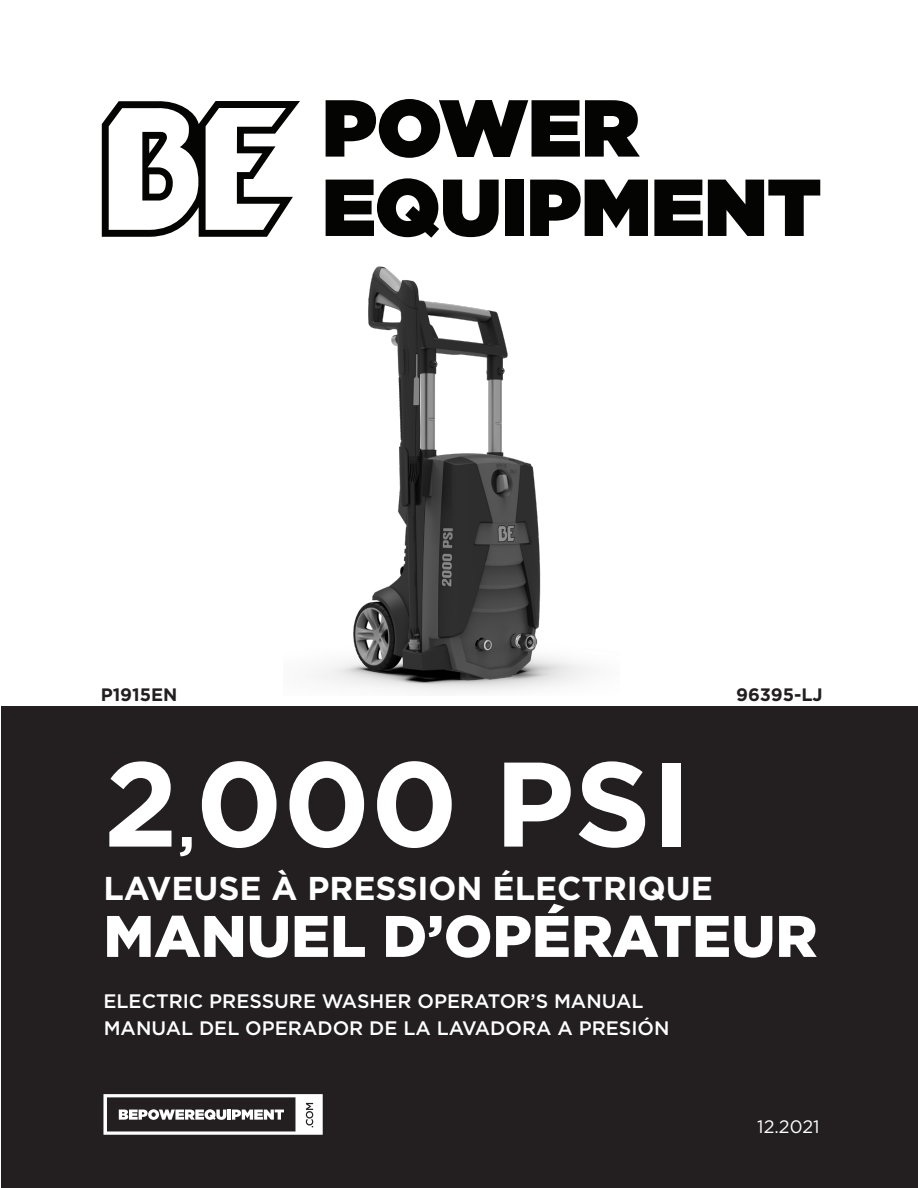
<style>
.page{position:relative;width:918px;height:1188px;background:#fff}
.page>*{position:absolute;margin:0;border:0;box-sizing:border-box;transform-origin:0 0}
.t1{font:700 120px "Gotham";color:#fff}
.t2{font:900 58.5px "Gotham";color:#fff}
.t3{font:700 33px "Gotham";color:#fff}
.t4{font:500 19.5px "Gotham";color:#fff}
.t5{font:700 18px "Gotham";color:#231f20}
.t6{font:18px "Gotham";color:#fff}
.s1{font-size:60px}
</style>
<div class="page">
<div style="left:2px;top:707px;width:916px;height:481px;background:#231f20"></div>
<svg style="left:103px;top:1094px;width:220px;height:41px"></svg>
<svg style="left:326px;top:99px;width:314px;height:59px"></svg>
<svg style="left:326px;top:178px;width:173px;height:60px"></svg>
<div style="left:505px;top:180px;width:19px;height:56px;background:#040503"></div>
<svg style="left:530px;top:180px;width:118px;height:56px"></svg>
<svg style="left:654px;top:180px;width:166px;height:56px"></svg>
<svg style="left:102px;top:101px;width:198px;height:136px"></svg>
<img style="left:315px;top:266px;width:276px;height:426px">
<p class="t5" style="left:101px;top:682px;width:78px">P1915EN</p>
<p class="t5" style="left:736px;top:682px;width:88px">96395-LJ</p>
<p class="t1" style="left:103px;top:725px;width:589px">2<span class="s1">,</span>000 PSI</p>
<p class="t3" style="left:103px;top:866px;width:611px">LAVEUSE À PRESSION ÉLECTRIQUE</p>
<p class="t2" style="left:103px;top:896px;width:716px">MANUEL D’OPÉRATEUR</p>
<p class="t4" style="left:103px;top:988px;width:542px">ELECTRIC PRESSURE WASHER OPERATOR’S MANUAL</p>
<p class="t4" style="left:104px;top:1015px;width:567px">MANUAL DEL OPERADOR DE LA LAVADORA A PRESIÓN</p>
<p class="t6" style="left:757px;top:1115px;width:64px">12.2021</p>
</div>
